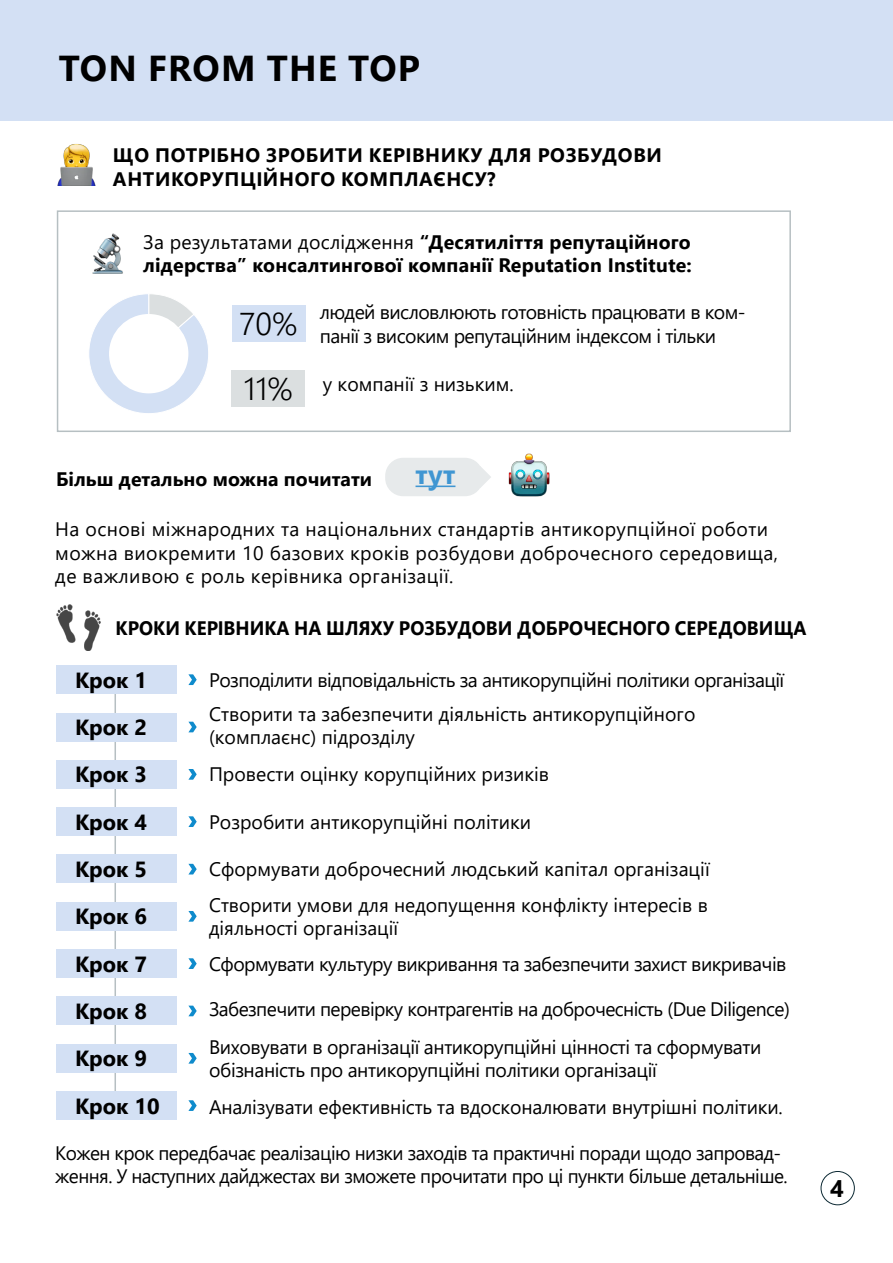
<style>
.page{position:relative;width:893px;height:1263px;background:#fff}
.page>*{position:absolute;margin:0;border:0;box-sizing:border-box;transform-origin:0 0}
.t1{font:700 36px "Segoe UI";letter-spacing:.035em;color:#000}
.t2{font:300 31.5px/65.4px "Segoe UI";color:#000}
.t3{font:700 27px "Segoe UI";color:#4096d2}
.t4{font:700 24px "Segoe UI";color:#000}
.t5{font:700 21.9px/47.2px "Segoe UI";color:#000}
.t6{font:19.5px/23.4px "Segoe UI";letter-spacing:-.02em;color:#000}
.t7{font:19.5px/23.4px "Segoe UI";color:#000}
.t8{font:19.5px/23.4px "Segoe UI";letter-spacing:.02em;color:#000}
.t9{font:700 19.5px/23.4px "Segoe UI";letter-spacing:.01em;color:#000}
.t10{font:700 19.5px/23.4px "Segoe UI";letter-spacing:.035em;color:#000}
.t11{font:700 19.5px "Segoe UI";letter-spacing:.01em;color:#000;scale:.95 1}
.s1{font-weight:400}
</style>
<div class="page">
<div style="left:0;top:0;width:893px;height:121px;background:#d3e0f4"></div>
<div style="left:385px;top:458px;width:98px;height:38px;background:#e7eaeb;border-radius:18px"></div>
<hr style="left:416px;top:485px;width:39px;height:2px;background:#4096d2">
<div style="left:57px;top:210px;width:734px;height:222px;border:2px solid #b6bfc2"></div>
<div style="left:232px;top:305px;width:73px;height:36px;background:#d3e0f4"></div>
<div style="left:231px;top:370px;width:74px;height:37px;background:#dbdfe0"></div>
<svg style="left:89px;top:294px;width:119px;height:119px"></svg>
<div style="left:109px;top:314px;width:79px;height:79px;background:#fff;border-radius:50%"></div>
<hr style="left:115px;top:675px;width:1px;height:423px;background:#b6bfc2">
<div style="left:56px;top:665px;width:120px;height:29px;background:#d3e0f4"></div>
<div style="left:56px;top:760px;width:120px;height:29px;background:#d3e0f4"></div>
<div style="left:56px;top:713px;width:120px;height:28px;background:#d3e0f4"></div>
<div style="left:56px;top:854px;width:120px;height:29px;background:#d3e0f4"></div>
<div style="left:56px;top:807px;width:120px;height:29px;background:#d3e0f4"></div>
<div style="left:56px;top:902px;width:120px;height:29px;background:#d3e0f4"></div>
<div style="left:56px;top:949px;width:120px;height:29px;background:#d3e0f4"></div>
<div style="left:56px;top:996px;width:120px;height:29px;background:#d3e0f4"></div>
<svg style="left:480px;top:466px;width:11px;height:22px"></svg>
<div style="left:821px;top:1171px;width:34px;height:34px;border:1px solid #0c2933;border-radius:50%"></div>
<div style="left:56px;top:1044px;width:120px;height:29px;background:#d3e0f4"></div>
<div style="left:56px;top:1091px;width:120px;height:29px;background:#d3e0f4"></div>
<img style="left:57px;top:604px;width:44px;height:46px">
<svg style="left:188px;top:674px;width:9px;height:11px"></svg>
<svg style="left:188px;top:722px;width:9px;height:10px"></svg>
<svg style="left:188px;top:769px;width:9px;height:11px"></svg>
<svg style="left:188px;top:816px;width:9px;height:11px"></svg>
<svg style="left:188px;top:864px;width:9px;height:10px"></svg>
<svg style="left:188px;top:911px;width:9px;height:11px"></svg>
<svg style="left:188px;top:958px;width:9px;height:11px"></svg>
<svg style="left:188px;top:1005px;width:9px;height:11px"></svg>
<svg style="left:188px;top:1053px;width:9px;height:10px"></svg>
<svg style="left:188px;top:1100px;width:9px;height:11px"></svg>
<img style="left:57px;top:144px;width:39px;height:41px">
<img style="left:92px;top:233px;width:31px;height:40px">
<img style="left:508px;top:453px;width:42px;height:44px">
<h1 class="t1" style="left:59px;top:35px;width:363px">TON FROM THE TOP</h1>
<p class="t10" style="left:113px;top:142px;width:550px">ЩО ПОТРІБНО ЗРОБИТИ КЕРІВНИКУ ДЛЯ РОЗБУДОВИ<br>АНТИКОРУПЦІЙНОГО КОМПЛАЄНСУ?</p>
<p class="t9" style="left:143px;top:229px;width:550px"><span class="s1">За результатами дослідження</span> “Десятиліття репутаційного лідерства” консалтингової компанії Reputation Institute:</p>
<p class="t6" style="left:320px;top:299px;width:427px">людей висловлюють готовність працювати в ком&shy;панії з високим репутаційним індексом і тільки</p>
<p class="t7" style="left:323px;top:370px;width:192px">у компанії з низьким.</p>
<h2 class="t2" style="left:240px;top:288px;width:59px">70%<br>11%</h2>
<h3 class="t3" style="left:416px;top:449px;width:41px">тут</h3>
<p class="t9" style="left:56px;top:466px;width:318px">Більш детально можна почитати</p>
<p class="t8" style="left:55px;top:516px;width:724px">На основі міжнародних та національних стандартів антикорупційної роботи можна виокремити 10 базових кроків розбудови доброчесного середовища, де важливою є роль керівника організації.</p>
<p class="t11" style="left:116px;top:609px;width:729px">КРОКИ КЕРІВНИКА НА ШЛЯХУ РОЗБУДОВИ ДОБРОЧЕСНОГО СЕРЕДОВИЩА</p>
<p class="t5" style="left:75px;top:654px;width:74px">Крок 1</p>
<p class="t6" style="left:209px;top:666px;width:577px">Розподілити відповідальність за антикорупційні політики організації</p>
<p class="t5" style="left:75px;top:702px;width:74px">Крок 2</p>
<p class="t7" style="left:209px;top:700px;width:488px">Створити та забезпечити діяльність антикорупційного (комплаєнс) підрозділу</p>
<p class="t5" style="left:75px;top:749px;width:74px">Крок 3</p>
<p class="t7" style="left:209px;top:761px;width:342px">Провести оцінку корупційних ризиків</p>
<p class="t5" style="left:75px;top:796px;width:74px">Крок 4</p>
<p class="t7" style="left:209px;top:808px;width:324px">Розробити антикорупційні політики</p>
<p class="t5" style="left:75px;top:844px;width:74px">Крок 5</p>
<p class="t7" style="left:209px;top:856px;width:502px">Сформувати доброчесний людський капітал організації</p>
<p class="t5" style="left:75px;top:891px;width:74px">Крок 6<br>Крок 7</p>
<p class="t7" style="left:209px;top:891px;width:500px">Створити умови для недопущення конфлікту інтересів в діяльності організації</p>
<p class="t6" style="left:209px;top:950px;width:579px">Сформувати культуру викривання та забезпечити захист викривачів</p>
<p class="t5" style="left:75px;top:986px;width:74px">Крок 8</p>
<p class="t6" style="left:209px;top:996px;width:582px">Забезпечити перевірку контрагентів на доброчесність (Due Diligence)</p>
<p class="t5" style="left:75px;top:1033px;width:86px">Крок 9<br>Крок 10</p>
<p class="t6" style="left:209px;top:1033px;width:554px">Виховувати в організації антикорупційні цінності та сформувати обізнаність про антикорупційні політики організації</p>
<p class="t6" style="left:209px;top:1093px;width:575px">Аналізувати ефективність та вдосконалювати внутрішні політики.</p>
<p class="t6" style="left:55px;top:1139px;width:734px">Кожен крок передбачає реалізацію низки заходів та практичні поради щодо запровад&shy;ження. У наступних дайджестах ви зможете прочитати про ці пункти більше детальніше.</p>
<p class="t4" style="left:830px;top:1166px;width:15px">4</p>
</div>
